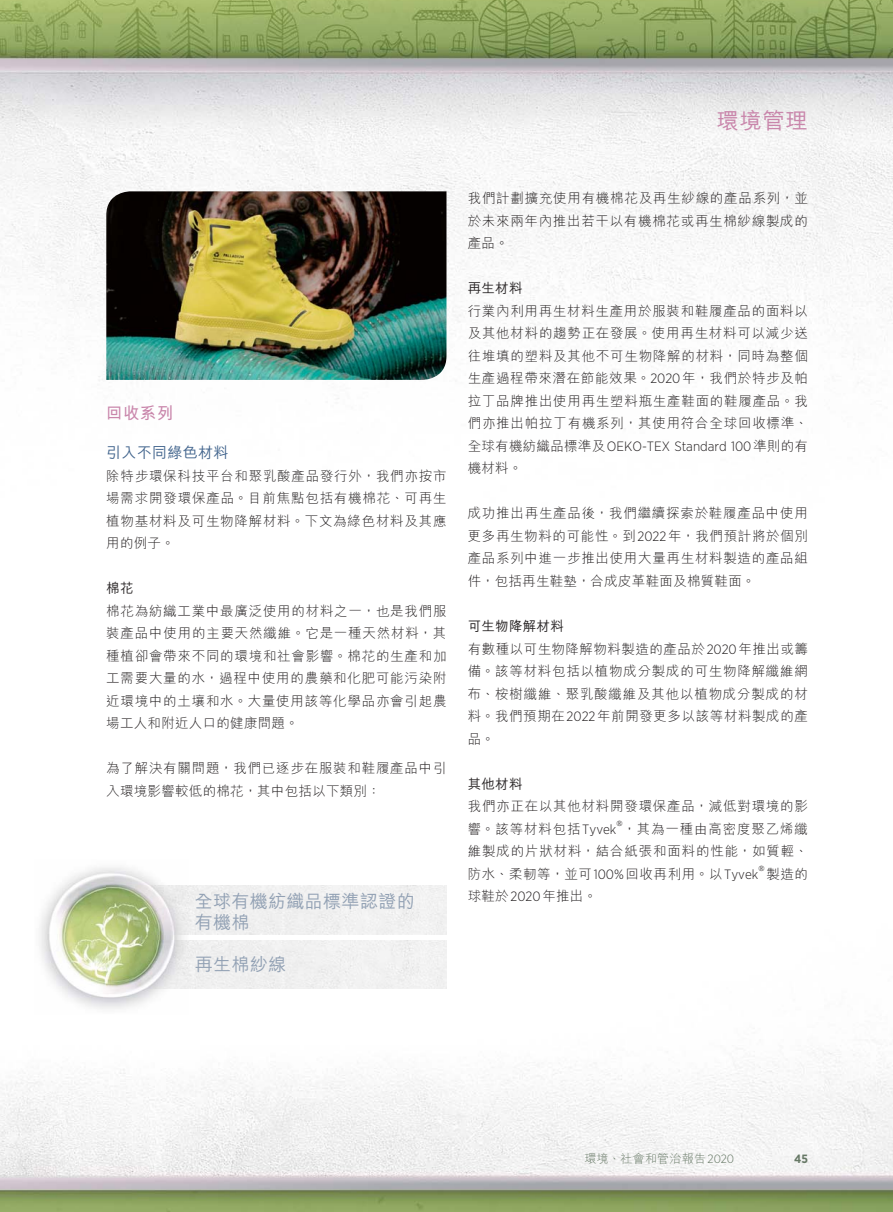
<style>
.page{position:relative;width:893px;height:1212px;background:#fff}
.page>*{position:absolute;margin:0;border:0;box-sizing:border-box;transform-origin:0 0}
.t1{font:22.5px "M Hei HK Medium E Ten B5 H";color:#c986ab}
.t2{font:18px/21px "M Hei HK Medium E Ten B5 H";letter-spacing:.02em;color:#92a1b4}
.t3{font:16.5px "M Hei HK Bold E Ten B5 H";color:#c986ab}
.t4{font:15px "M Hei HK Medium E Ten B5 H";letter-spacing:.02em;color:#40638c}
.t5{font:13.5px/22.5px "M Hei HK Light E Ten B5 H";letter-spacing:.055em;color:#231f20;text-align:justify}
.t6{font:300 13.5px "Gotham Narrow";color:#231f20}
.t7{font:13.5px "M Hei HK Medium E Ten B5 H";letter-spacing:.02em;color:#231f20}
.t8{font:12px "M Hei HK Light E Ten B5 H";letter-spacing:.02em;color:#667865}
.t9{font:700 12px "Gotham Narrow";color:#667865}
.s1{font-family:"Gotham Narrow";font-weight:300}
.s2{font-family:"M Hei HK Light E Ten B5 H";font-weight:400}
</style>
<div class="page">
<img style="left:0;top:0;width:893px;height:1212px">
<img style="left:106px;top:191px;width:340px;height:189px">
<div style="left:189px;top:886px;width:257px;height:48px;background:#f0f0f0"></div>
<div style="left:189px;top:940px;width:257px;height:49px;background:#f0f0f0"></div>
<img style="left:34px;top:859px;width:155px;height:155px">
<svg style="left:617px;top:820px;width:5px;height:6px"></svg>
<svg style="left:759px;top:865px;width:5px;height:6px"></svg>
<h1 class="t1" style="left:717px;top:112px;width:93px">環境管理</h1>
<p class="t3" style="left:106px;top:406px;width:68px">回收系列</p>
<p class="t4" style="left:106px;top:447px;width:124px">引入不同綠色材料</p>
<p class="t5" style="left:106px;top:466px;width:342px">除特步環保科技平台和聚乳酸產品發行外，我們亦按市場需求開發環保產品。目前焦點包括有機棉花、可再生植物基材料及可生物降解材料。下文為綠色材料及其應用的例子。</p>
<p class="t7" style="left:106px;top:583px;width:29px">棉花</p>
<p class="t5" style="left:106px;top:601px;width:342px">棉花為紡織工業中最廣泛使用的材料之一，也是我們服裝產品中使用的主要天然纖維。它是一種天然材料，其種植卻會帶來不同的環境和社會影響。棉花的生產和加工需要大量的水，過程中使用的農藥和化肥可能污染附近環境中的土壤和水。大量使用該等化學品亦會引起農場工人和附近人口的健康問題。</p>
<p class="t5" style="left:106px;top:759px;width:342px">為了解決有關問題，我們已逐步在服裝和鞋履產品中引入環境影響較低的棉花，其中包括以下類別：</p>
<h2 class="t2" style="left:195px;top:893px;width:221px">全球有機紡織品標準認證的有機棉</h2>
<h2 class="t2" style="left:195px;top:956px;width:93px">再生棉紗線</h2>
<p class="t5" style="left:468px;top:189px;width:342px">我們計劃擴充使用有機棉花及再生紗線的產品系列，並於未來兩年內推出若干以有機棉花或再生棉紗線製成的產品。</p>
<p class="t7" style="left:468px;top:283px;width:56px">再生材料</p>
<p class="t5" style="left:468px;top:301px;width:342px">行業內利用再生材料生產用於服裝和鞋履產品的面料以及其他材料的趨勢正在發展。使用再生材料可以減少送往堆填的塑料及其他不可生物降解的材料，同時為整個生產過程帶來潛在節能效果。<span class="s1">2020</span>年，我們於特步及帕拉丁品牌推出使用再生塑料瓶生產鞋面的鞋履產品。我們亦推出帕拉丁有機系列，其使用符合全球回收標準、</p>
<p class="t6" style="left:468px;top:438px;width:342px"><span class="s2">全球有機紡織品標準及</span>OEKO-TEX Standard 100<span class="s2">準則的有</span></p>
<p class="t5" style="left:468px;top:459px;width:56px">機材料。</p>
<p class="t5" style="left:468px;top:504px;width:342px">成功推出再生產品後，我們繼續探索於鞋履產品中使用更多再生物料的可能性。到<span class="s1">2022</span>年，我們預計將於個別產品系列中進一步推出使用大量再生材料製造的產品組件，包括再生鞋墊，合成皮革鞋面及棉質鞋面。</p>
<p class="t7" style="left:468px;top:621px;width:98px">可生物降解材料</p>
<p class="t5" style="left:468px;top:639px;width:342px">有數種以可生物降解物料製造的產品於<span class="s1">2020</span>年推出或籌備。該等材料包括以植物成分製成的可生物降解纖維網布、桉樹纖維、聚乳酸纖維及其他以植物成分製成的材料。我們預期在<span class="s1">2022</span>年前開發更多以該等材料製成的產品。</p>
<p class="t7" style="left:468px;top:778px;width:56px">其他材料</p>
<p class="t5" style="left:468px;top:796px;width:342px">我們亦正在以其他材料開發環保產品，減低對環境的影響。該等材料包括<span class="s1">Tyvek</span> ，其為一種由高密度聚乙烯纖維製成的片狀材料，結合紙張和面料的性能，如質輕、防水、柔軔等，並可<span class="s1">100%</span>回收再利用。以<span class="s1">Tyvek</span> 製造的球鞋於<span class="s1">2020</span>年推出。</p>
<p class="t8" style="left:584px;top:1154px;width:151px">環境、社會和管治報告<span class="s1">2020</span></p>
<p class="t9" style="left:794px;top:1153px;width:15px">45</p>
</div>
